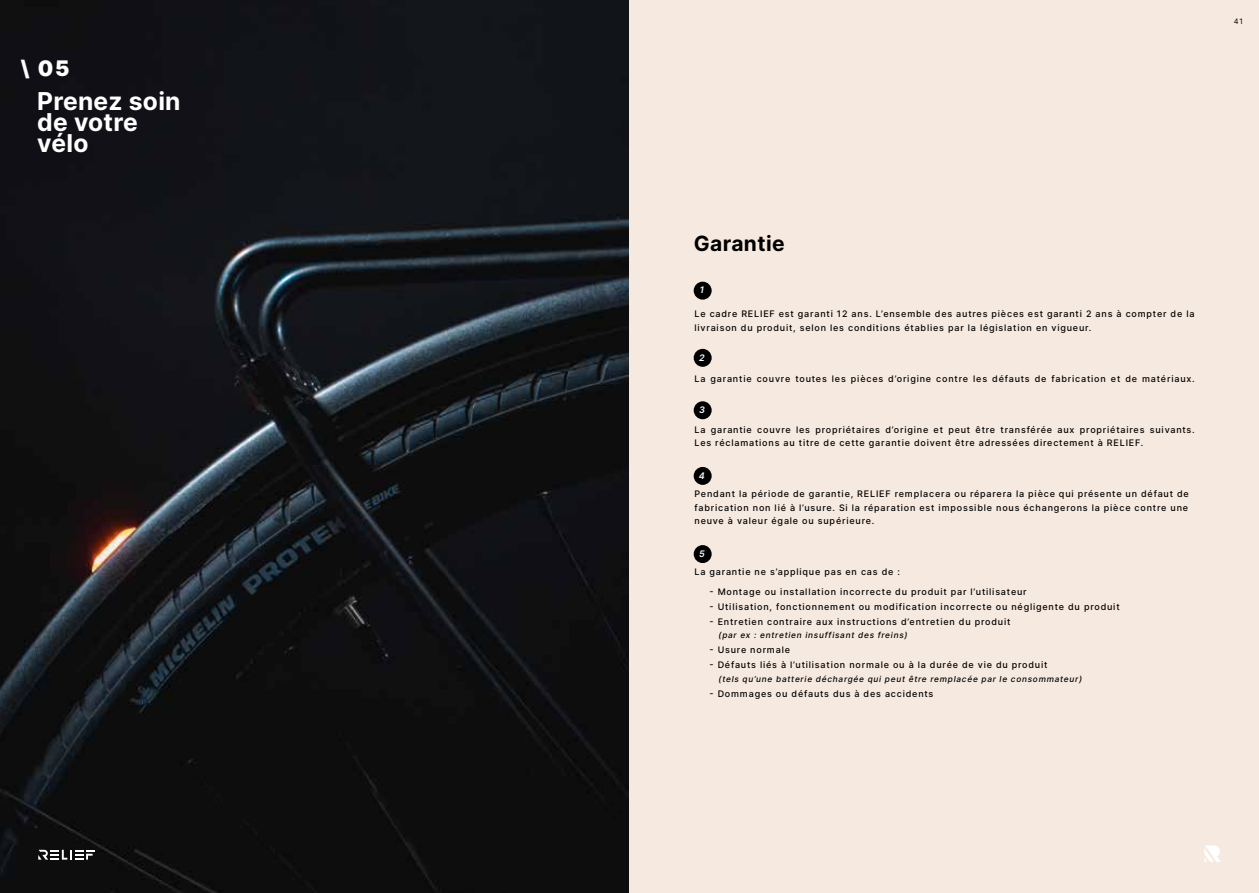
<style>
.page{position:relative;width:1259px;height:893px;background:#fff}
.page>*{position:absolute;margin:0;border:0;box-sizing:border-box;transform-origin:0 0}
.t1{font:700 24.6px/21.1px "Inter";letter-spacing:.01em;color:#fff}
.t2{font:900 21.45px "Inter";color:#fff}
.t3{font:700 21px "Inter";letter-spacing:.02em;color:#000}
.t4{font:500 9px/13.5px "Inter";letter-spacing:.09em;color:#000}
.t5{font:italic 600 9px "Inter";color:#fff}
.t6{font:italic 500 8.25px "Inter";letter-spacing:.09em;color:#000}
.t7{font:7.5px "Inter";color:#000}
</style>
<div class="page">
<img style="left:0;top:0;width:629px;height:893px">
<div style="left:629px;top:0;width:630px;height:893px;background:#f6e9df"></div>
<svg style="left:38px;top:850px;width:56px;height:10px"></svg>
<svg style="left:1204px;top:845px;width:16px;height:17px"></svg>
<div style="left:693px;top:282px;width:18px;height:18px;background:#000;border-radius:50%"></div>
<div style="left:693px;top:349px;width:18px;height:18px;background:#000;border-radius:50%"></div>
<div style="left:693px;top:401px;width:18px;height:18px;background:#000;border-radius:50%"></div>
<div style="left:693px;top:467px;width:18px;height:18px;background:#000;border-radius:50%"></div>
<div style="left:693px;top:545px;width:18px;height:18px;background:#000;border-radius:50%"></div>
<h2 class="t2" style="left:21px;top:52px;width:50px">\ 05</h2>
<h1 class="t1" style="left:37px;top:90px;width:145px">Prenez soin de votre vélo</h1>
<p class="t7" style="left:1233px;top:16px;width:10px">41</p>
<h3 class="t3" style="left:693px;top:228px;width:93px">Garantie</h3>
<p class="t5" style="left:700px;top:284px;width:6px">1</p>
<p class="t4" style="left:694px;top:307px;width:501px">Le cadre RELIEF est garanti 12 ans. L’ensemble des autres pièces est garanti 2 ans à compter de la livraison du produit, selon les conditions établies par la législation en vigueur.</p>
<p class="t5" style="left:699px;top:351px;width:7px">2</p>
<p class="t4" style="left:694px;top:372px;width:502px">La garantie couvre toutes les pièces d’origine contre les défauts de fabrication et de matériaux.</p>
<p class="t5" style="left:699px;top:403px;width:7px">3</p>
<p class="t4" style="left:694px;top:423px;width:502px">La garantie couvre les propriétaires d’origine et peut être transférée aux propriétaires suivants.<br>Les réclamations au titre de cette garantie doivent être adressées directement à RELIEF.</p>
<p class="t5" style="left:699px;top:469px;width:7px">4</p>
<p class="t4" style="left:694px;top:487px;width:496px;text-align:justify">Pendant la période de garantie, RELIEF remplacera ou réparera la pièce qui présente un défaut de fabrication non lié à l’usure. Si la réparation est impossible nous échangerons la pièce contre une neuve à valeur égale ou supérieure.</p>
<p class="t5" style="left:699px;top:547px;width:7px">5</p>
<p class="t4" style="left:694px;top:565px;width:207px">La garantie ne s’applique pas en cas de :</p>
<p class="t4" style="left:709px;top:585px;width:319px">- Montage ou installation incorrecte du produit par l’utilisateur</p>
<p class="t4" style="left:709px;top:600px;width:412px">- Utilisation, fonctionnement ou modification incorrecte ou négligente du produit</p>
<p class="t4" style="left:709px;top:615px;width:302px">- Entretien contraire aux instructions d’entretien du produit</p>
<p class="t6" style="left:718px;top:629px;width:191px">(par ex : entretien insuffisant des freins)</p>
<p class="t4" style="left:709px;top:643px;width:82px">- Usure normale</p>
<p class="t4" style="left:709px;top:658px;width:339px">- Défauts liés à l’utilisation normale ou à la durée de vie du produit</p>
<p class="t6" style="left:718px;top:673px;width:365px">(tels qu’une batterie déchargée qui peut être remplacée par le consommateur)</p>
<p class="t4" style="left:709px;top:687px;width:225px">- Dommages ou défauts dus à des accidents</p>
</div>
